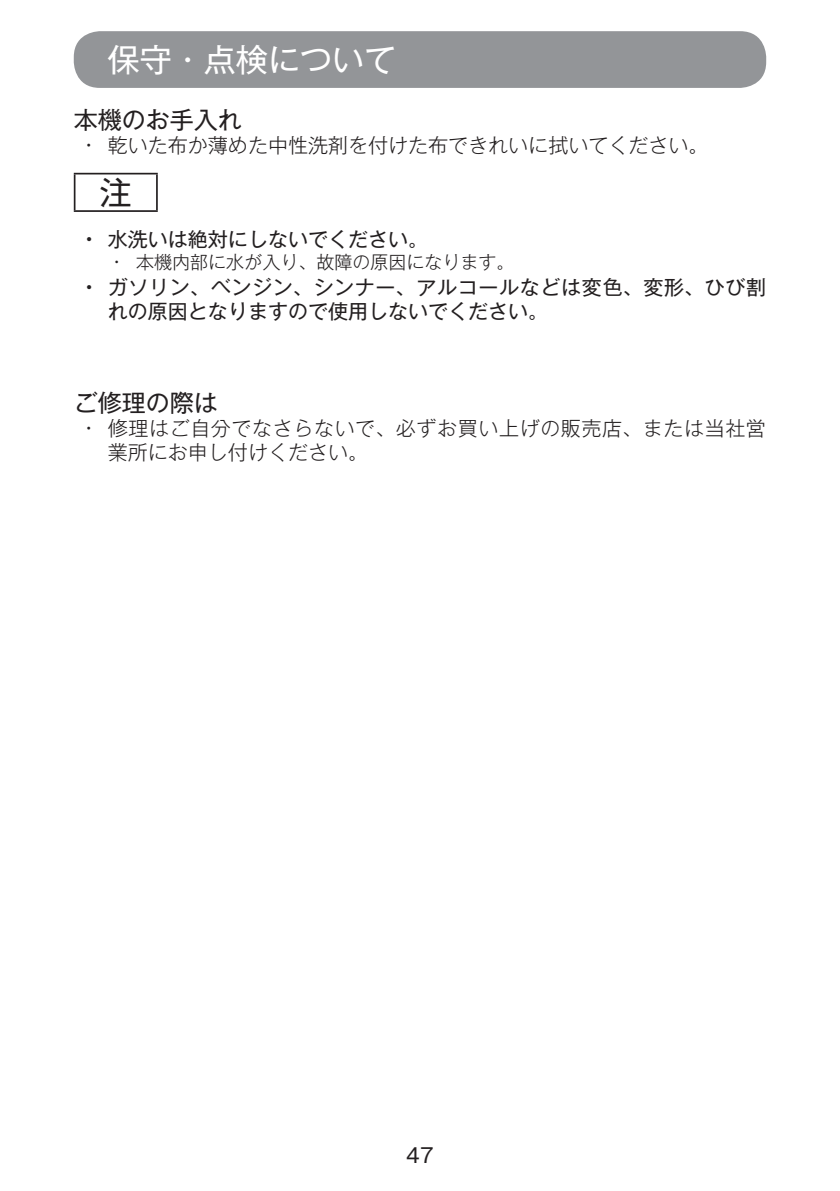
<style>
.page{position:relative;width:840px;height:1191px;background:#fff}
.page>*{position:absolute;margin:0;border:0;box-sizing:border-box;transform-origin:0 0}
.t1{font:32px "Gothic MB101 Pro";color:#fff}
.t2{font:32px "Gothic MB101 Pro";color:#231f20}
.t3{font:24px "Gothic MB101 Pro";color:#231f20}
.t4{font:20px/24px "Gothic MB101 Pro";letter-spacing:.035em;color:#231f20}
.t5{font:300 20px/24px "Gothic MB101 Pro";letter-spacing:.03em;color:#231f20}
.t6{font:300 20px "Gothic MB101 Pro";color:#231f20}
.t7{font:20px "Gothic MB101 Pro";color:#231f20}
.t8{font:300 18px "Gothic MB101 Pro";color:#231f20}
.s1{font-weight:500}
</style>
<div class="page">
<div style="left:74px;top:31px;width:691px;height:57px;background:#939598;border-radius:26px"></div>
<hr style="left:74px;top:173px;width:84px;height:1px;background:#231f20">
<hr style="left:74px;top:174px;width:1px;height:36px;background:#231f20">
<hr style="left:156px;top:174px;width:2px;height:36px;background:#231f20">
<hr style="left:74px;top:210px;width:84px;height:2px;background:#231f20">
<h1 class="t1" style="left:108px;top:33px;width:290px">保守・点検について</h1>
<p class="t3" style="left:74px;top:100px;width:169px">本機のお手入れ</p>
<p class="t6" style="left:85px;top:129px;width:624px">• 乾いた布か薄めた中性洗剤を付けた布できれいに拭いてください。</p>
<h1 class="t2" style="left:100px;top:166px;width:33px">注</h1>
<p class="t7" style="left:85px;top:222px;width:344px"><span class="s1">•</span> 水洗いは絶対にしないでください。</p>
<p class="t8" style="left:113px;top:247px;width:402px">• 本機内部に水が入り、故障の原因になります。</p>
<p class="t4" style="left:108px;top:272px;width:659px;text-indent:-23px"><span class="s1">•</span> ガソリン、ベンジン、シンナー、アルコールなどは変色、変形、ひび割れの原因となりますので使用しないでください。</p>
<p class="t3" style="left:74px;top:382px;width:145px">ご修理の際は</p>
<p class="t5" style="left:108px;top:414px;width:659px;text-indent:-23px">• 修理はご自分でなさらないで、必ずお買い上げの販売店、または当社営業所にお申し付けください。</p>
<p class="t7" style="left:406px;top:1139px;width:29px">47</p>
</div>
